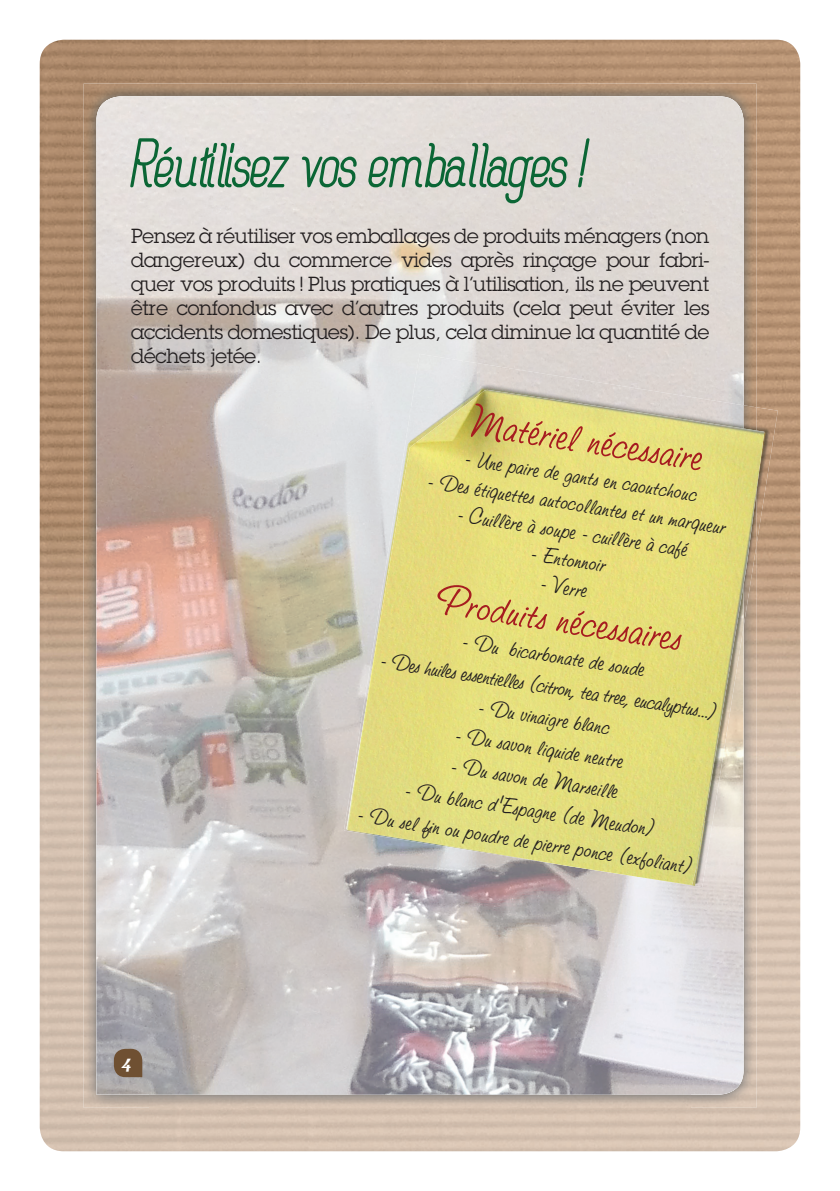
<style>
.page{position:relative;width:840px;height:1191px;background:#fff}
.page>*{position:absolute;margin:0;border:0;box-sizing:border-box;transform-origin:0 0}
.t1{font:72px "Rogaton Bold Italique";color:#0b6635}
.t2{font:48px "AT Studio Script";color:#a61d20}
.t3{font:26px "AT Studio Script";color:#231f20}
.t4{font:700 22px "Matrix Script";color:#fff}
.t5{font:20px/24px "Lubalin Graph";letter-spacing:-.01em;color:#231f20;text-align:justify}
</style>
<div class="page">
<img style="left:40px;top:40px;width:759px;height:1111px">
<img style="left:84px;top:84px;width:672px;height:67px">
<img style="left:84px;top:151px;width:66px;height:956px">
<img style="left:743px;top:151px;width:13px;height:239px">
<img style="left:689px;top:885px;width:67px;height:222px">
<img style="left:150px;top:1094px;width:539px;height:13px">
<img style="left:96px;top:96px;width:359px;height:499px">
<div style="left:455px;top:96px;width:288px;height:285px;background:#dfd9d4"></div>
<img style="left:677px;top:381px;width:66px;height:9px">
<img style="left:96px;top:595px;width:287px;height:499px">
<img style="left:672px;top:885px;width:71px;height:209px">
<img style="left:383px;top:887px;width:289px;height:207px">
<svg style="left:114px;top:1048px;width:28px;height:29px"></svg>
<img style="left:756px;top:407px;width:21px;height:139px">
<img style="left:755px;top:497px;width:1px;height:130px">
<img style="left:344px;top:820px;width:368px;height:67px">
<img style="left:345px;top:408px;width:64px;height:413px">
<img style="left:409px;top:354px;width:68px;height:88px">
<div style="left:476px;top:363px;width:201px;height:27px;background:#dbd4d0"></div>
<img style="left:346px;top:442px;width:291px;height:434px">
<img style="left:415px;top:390px;width:348px;height:107px">
<img style="left:637px;top:487px;width:118px;height:398px">
<h1 class="t1" style="left:130px;top:130px;width:454px">Réutilisez vos emballages !</h1>
<p class="t5" style="left:131px;top:223px;width:579px">Pensez à réutiliser vos emballages de produits ménagers (non dangereux) du commerce vides après rinçage pour fabri&shy;quer vos produits ! Plus pratiques à l’utilisation, ils ne peuvent être confondus avec d’autres produits (cela peut éviter les accidents domestiques). De plus, cela diminue la quantité de déchets jetée.</p>
<p class="t4" style="left:122px;top:1050px;width:12px">4</p>
<h2 class="t2" style="left:474px;top:394px;width:238px;rotate:9deg">Matériel nécessaire</h2>
<p class="t3" style="left:468px;top:443px;width:237px;rotate:9deg">- Une paire de gants en caoutchouc</p>
<p class="t3" style="left:430px;top:466px;width:303px;rotate:9deg">- Des étiquettes autocollantes et un marqueur</p>
<p class="t3" style="left:460px;top:499px;width:235px;rotate:9deg">- Cuillère à soupe - cuillère à café</p>
<p class="t3" style="left:533px;top:539px;width:78px;rotate:9deg">- Entonnoir</p>
<p class="t3" style="left:543px;top:568px;width:49px;rotate:9deg">- Verre</p>
<h2 class="t2" style="left:440px;top:572px;width:252px;rotate:9deg">Produits nécessaires</h2>
<p class="t3" style="left:465px;top:626px;width:186px;rotate:9deg">- Du bicarbonate de soude</p>
<p class="t3" style="left:383px;top:645px;width:342px;rotate:9deg">- Des huiles essentielles (citron, tea tree, eucalyptus…)</p>
<p class="t3" style="left:481px;top:692px;width:135px;rotate:9deg">- Du vinaigre blanc</p>
<p class="t3" style="left:458px;top:720px;width:172px;rotate:9deg">- Du savon liquide neutre</p>
<p class="t3" style="left:453px;top:751px;width:171px;rotate:9deg">- Du savon de Marseille</p>
<p class="t3" style="left:408px;top:775px;width:254px;rotate:9deg">- Du blanc d’Espagne (de Meudon)</p>
<p class="t3" style="left:360px;top:799px;width:340px;rotate:9deg">- Du sel fi n ou poudre de pierre ponce (exfoliant)</p>
</div>
